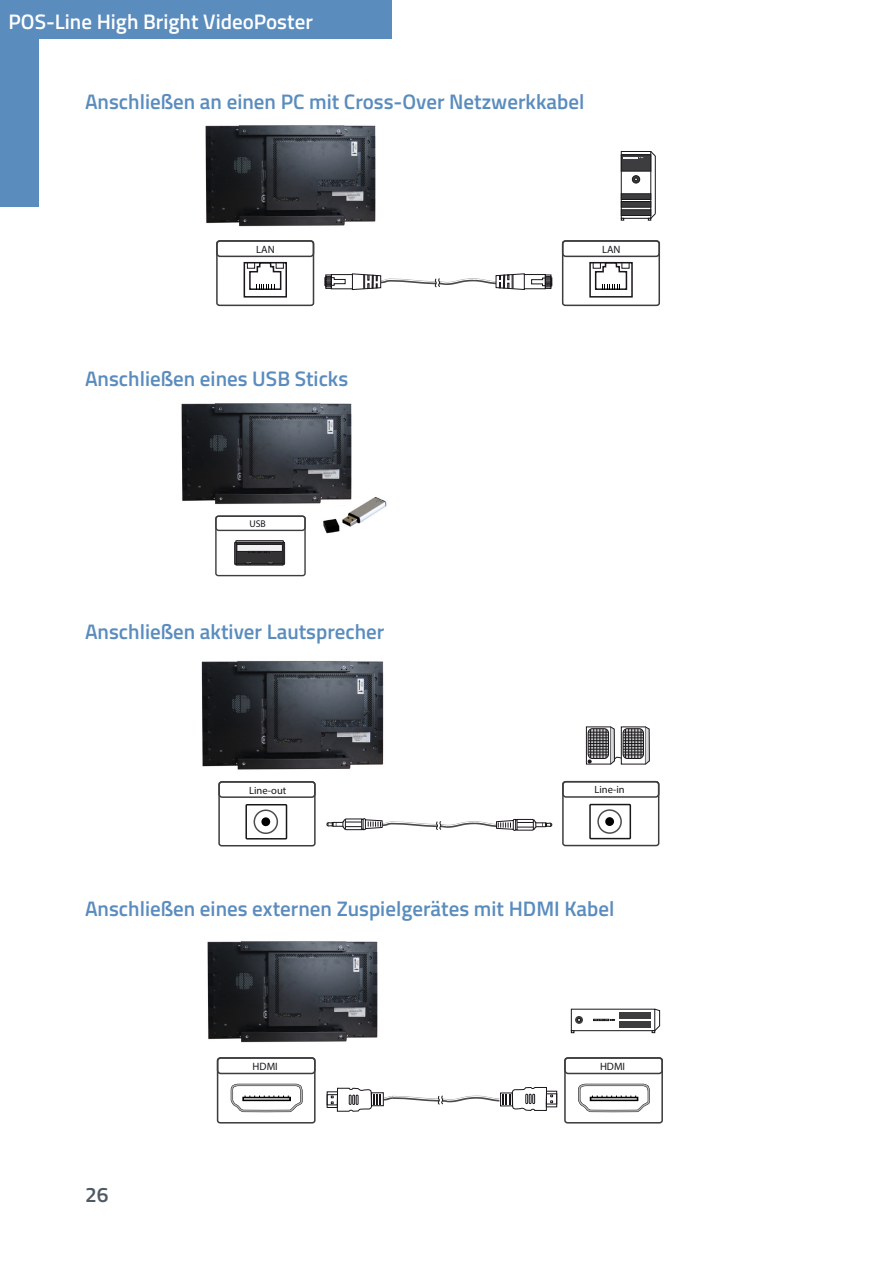
<style>
.page{position:relative;width:893px;height:1263px;background:#fff}
.page>*{position:absolute;margin:0;border:0;box-sizing:border-box;transform-origin:0 0}
.Überschrift_2_FORTEC_Integrated{font:600 21px "Titillium Web";color:#5a8cbe}
.t1{font:600 21px "Titillium Web";color:#fff}
.t2{font:600 21px "Titillium Web";color:#505a64}
.t3{font:10.65px "Myriad Pro";color:#1a171b}
.t4{font:10.5px "Myriad Pro";color:#1a171b}
.t5{font:9.75px "Myriad Pro";color:#1a171b}
</style>
<div class="page">
<div style="left:0;top:0;width:391px;height:38px;background:#5a8cbe"></div>
<div style="left:0;top:32px;width:38px;height:175px;background:#5a8cbe"></div>
<svg style="left:623px;top:154px;width:26px;height:54px"></svg>
<div style="left:621px;top:151px;width:30px;height:67px;border:1px solid #1a171b"></div>
<div style="left:621px;top:155px;width:30px;height:16px;background:#3d3d3f"></div>
<div style="left:621px;top:155px;width:30px;height:16px;border:1px solid #1a171b"></div>
<svg style="left:632px;top:176px;width:8px;height:7px"></svg>
<div style="left:632px;top:175px;width:8px;height:8px;border:1px solid #1a171b;border-radius:50%"></div>
<div style="left:621px;top:194px;width:30px;height:5px;background:#3d3d3f"></div>
<div style="left:621px;top:194px;width:30px;height:6px;border:1px solid #1a171b"></div>
<div style="left:621px;top:201px;width:30px;height:6px;background:#3d3d3f"></div>
<div style="left:621px;top:201px;width:30px;height:6px;border:1px solid #1a171b"></div>
<div style="left:621px;top:210px;width:30px;height:5px;background:#3d3d3f"></div>
<div style="left:621px;top:209px;width:30px;height:7px;border:1px solid #1a171b"></div>
<svg style="left:624px;top:157px;width:19px;height:1px"></svg>
<hr style="left:655px;top:156px;width:1px;height:58px;background:#1a171b">
<svg style="left:650px;top:151px;width:6px;height:6px"></svg>
<svg style="left:648px;top:213px;width:8px;height:7px"></svg>
<div style="left:216px;top:240px;width:98px;height:66px;border:2px solid #3d3d3f;border-radius:3px"></div>
<div style="left:216px;top:240px;width:98px;height:17px;border:2px solid #3d3d3f;border-radius:3px"></div>
<div style="left:244px;top:262px;width:43px;height:36px;border:2px solid #1a171b"></div>
<div style="left:247px;top:262px;width:8px;height:7px;border:1px solid #1a171b"></div>
<div style="left:276px;top:262px;width:8px;height:7px;border:1px solid #1a171b"></div>
<svg style="left:248px;top:261px;width:34px;height:29px"></svg>
<div style="left:562px;top:240px;width:98px;height:66px;border:2px solid #3d3d3f;border-radius:3px"></div>
<div style="left:562px;top:240px;width:98px;height:17px;border:2px solid #3d3d3f;border-radius:3px"></div>
<div style="left:589px;top:262px;width:44px;height:36px;border:2px solid #1a171b"></div>
<div style="left:593px;top:262px;width:8px;height:7px;border:1px solid #1a171b"></div>
<div style="left:621px;top:262px;width:8px;height:7px;border:1px solid #1a171b"></div>
<svg style="left:594px;top:261px;width:34px;height:29px"></svg>
<div style="left:331px;top:274px;width:22px;height:15px;border:1px solid #1a171b"></div>
<div style="left:326px;top:275px;width:6px;height:14px;border:1px solid #1a171b"></div>
<svg style="left:325px;top:276px;width:20px;height:11px"></svg>
<div style="left:524px;top:274px;width:22px;height:15px;border:1px solid #1a171b"></div>
<div style="left:545px;top:275px;width:6px;height:14px;border:1px solid #1a171b"></div>
<svg style="left:531px;top:276px;width:21px;height:11px"></svg>
<svg style="left:352px;top:273px;width:173px;height:17px"></svg>
<div style="left:215px;top:515px;width:91px;height:61px;border:1px solid #3d3d3f;border-radius:2px"></div>
<div style="left:215px;top:515px;width:91px;height:16px;border:1px solid #3d3d3f;border-radius:3px"></div>
<div style="left:236px;top:542px;width:47px;height:22px;background:#333"></div>
<div style="left:236px;top:542px;width:47px;height:22px;border:1px solid #1a171b"></div>
<div style="left:236px;top:540px;width:47px;height:2px;border:1px solid #1a171b"></div>
<div style="left:234px;top:542px;width:2px;height:22px;border:1px solid #1a171b"></div>
<div style="left:283px;top:542px;width:2px;height:22px;border:1px solid #1a171b"></div>
<div style="left:236px;top:564px;width:47px;height:1px;border:1px solid #1a171b"></div>
<div style="left:237px;top:544px;width:45px;height:7px;background:#f2f2f2"></div>
<div style="left:236px;top:544px;width:47px;height:8px;border:1px solid #1a171b"></div>
<svg style="left:245px;top:562px;width:6px;height:2px"></svg>
<svg style="left:248px;top:551px;width:23px;height:2px"></svg>
<img style="left:323px;top:497px;width:64px;height:37px">
<div style="left:218px;top:781px;width:98px;height:65px;border:2px solid #3d3d3f;border-radius:3px"></div>
<div style="left:218px;top:781px;width:98px;height:17px;border:2px solid #3d3d3f;border-radius:3px"></div>
<div style="left:254px;top:809px;width:24px;height:25px;border:2px solid #4d4d4d;border-radius:50%"></div>
<div style="left:245px;top:804px;width:42px;height:35px;border:2px solid #1a171b"></div>
<div style="left:262px;top:818px;width:7px;height:7px;background:#000;border-radius:50%"></div>
<div style="left:261px;top:817px;width:9px;height:9px;border:2px solid #000;border-radius:50%"></div>
<div style="left:562px;top:781px;width:97px;height:65px;border:2px solid #3d3d3f;border-radius:3px"></div>
<div style="left:562px;top:781px;width:97px;height:17px;border:2px solid #3d3d3f;border-radius:3px"></div>
<div style="left:597px;top:809px;width:25px;height:25px;border:2px solid #4d4d4d;border-radius:50%"></div>
<div style="left:589px;top:804px;width:42px;height:35px;border:2px solid #1a171b"></div>
<div style="left:606px;top:818px;width:7px;height:7px;background:#000;border-radius:50%"></div>
<div style="left:605px;top:817px;width:9px;height:9px;border:2px solid #000;border-radius:50%"></div>
<svg style="left:327px;top:818px;width:225px;height:13px"></svg>
<div style="left:586px;top:727px;width:25px;height:37px;border:1px solid #1a171b"></div>
<svg style="left:588px;top:726px;width:62px;height:39px"></svg>
<div style="left:217px;top:1057px;width:99px;height:66px;border:2px solid #3d3d3f;border-radius:3px"></div>
<div style="left:217px;top:1057px;width:99px;height:17px;border:2px solid #3d3d3f;border-radius:3px"></div>
<svg style="left:230px;top:1083px;width:73px;height:30px"></svg>
<div style="left:564px;top:1057px;width:99px;height:66px;border:2px solid #3d3d3f;border-radius:3px"></div>
<div style="left:564px;top:1057px;width:99px;height:17px;border:2px solid #3d3d3f;border-radius:3px"></div>
<svg style="left:578px;top:1083px;width:72px;height:30px"></svg>
<div style="left:327px;top:1092px;width:11px;height:16px;border:1px solid #1a171b"></div>
<div style="left:327px;top:1094px;width:11px;height:11px;border:1px solid #1a171b"></div>
<div style="left:546px;top:1091px;width:11px;height:16px;border:1px solid #1a171b"></div>
<div style="left:546px;top:1093px;width:11px;height:11px;border:1px solid #1a171b"></div>
<svg style="left:331px;top:1087px;width:222px;height:24px"></svg>
<div style="left:571px;top:1009px;width:84px;height:22px;border:1px solid #1a171b"></div>
<svg style="left:575px;top:1016px;width:8px;height:8px"></svg>
<div style="left:619px;top:1013px;width:32px;height:6px;background:#3d3d3f"></div>
<div style="left:619px;top:1021px;width:32px;height:6px;background:#3d3d3f"></div>
<svg style="left:577px;top:1018px;width:4px;height:4px"></svg>
<svg style="left:593px;top:1019px;width:22px;height:2px"></svg>
<svg style="left:652px;top:1009px;width:8px;height:24px"></svg>
<img style="left:205px;top:125px;width:171px;height:102px">
<img style="left:181px;top:403px;width:173px;height:102px">
<img style="left:201px;top:661px;width:183px;height:109px">
<img style="left:207px;top:941px;width:171px;height:102px">
<p class="t1" style="left:9px;top:6px;width:306px">POS-Line High Bright VideoPoster</p>
<p class="Überschrift_2_FORTEC_Integrated" style="left:85px;top:86px;width:501px">Anschließen an einen PC mit Cross-Over Netzwerkkabel</p>
<p class="t3" style="left:256px;top:243px;width:20px">LAN</p>
<p class="t3" style="left:602px;top:243px;width:20px">LAN</p>
<p class="Überschrift_2_FORTEC_Integrated" style="left:85px;top:363px;width:265px">Anschließen eines USB Sticks</p>
<p class="t5" style="left:249px;top:518px;width:18px">USB</p>
<p class="Überschrift_2_FORTEC_Integrated" style="left:85px;top:616px;width:301px">Anschließen aktiver Lautsprecher</p>
<p class="t4" style="left:249px;top:784px;width:39px">Line-out</p>
<p class="t4" style="left:594px;top:783px;width:32px">Line-in</p>
<p class="Überschrift_2_FORTEC_Integrated" style="left:85px;top:893px;width:531px">Anschließen eines externen Zuspielgerätes mit HDMI Kabel</p>
<p class="t2" style="left:85px;top:1178px;width:25px">26</p>
<p class="t3" style="left:253px;top:1060px;width:27px">HDMI</p>
<p class="t3" style="left:600px;top:1060px;width:27px">HDMI</p>
</div>
